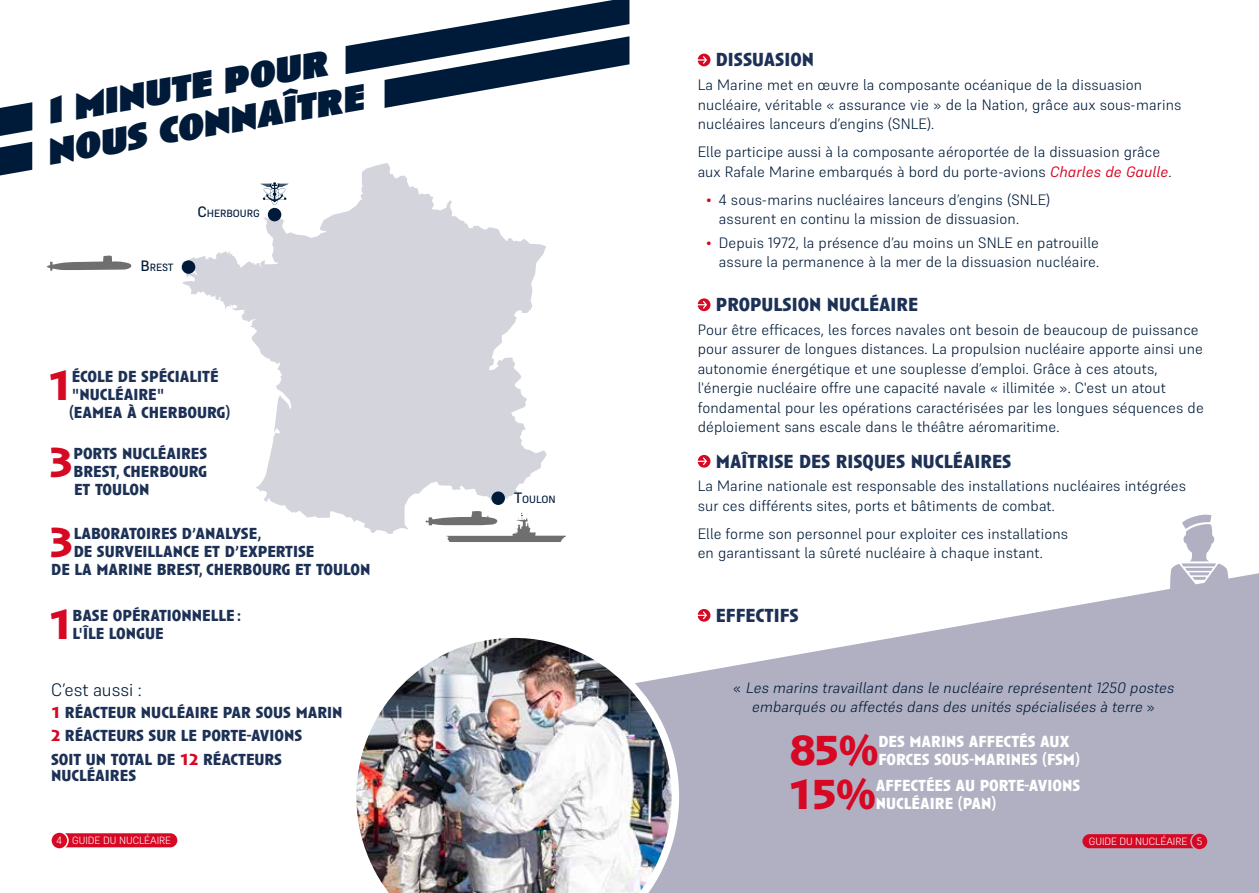
<style>
.page{position:relative;width:1259px;height:893px;background:#fff}
.page>*{position:absolute;margin:0;border:0;box-sizing:border-box;transform-origin:0 0}
.t1{font:700 43.2px "Anisette Std";color:#d60824}
.t2{font:italic 900 37.5px/39.8px "Anisette";color:#001b39}
.t3{font:700 19.5px "Anisette Std";color:#1c3155}
.t4{font:300 18px "Supreme";color:#001b39}
.t5{font:700 16.5px/18px "Anisette Std";color:#1c3155}
.t6{font:700 16.5px/18px "Anisette Std";color:#fff}
.t7{font:300 15px/19.5px "Supreme";letter-spacing:.01em;color:#001b39}
.t8{font:italic 300 15px/19.5px "Supreme";color:#001b39;text-align:center}
.t9{font:300 10.5px "Supreme";color:#fff}
.t10{font:500 10.5px "Supreme";color:#001b39}
.s1{font-size:15px}
.s2{color:#d60824}
.s3{font-weight:400;font-style:italic;color:#d60824}
.s4{font-weight:500;color:#d60824}
.s5{font-style:normal}
</style>
<div class="page">
<svg style="left:679px;top:573px;width:580px;height:320px;fill:#b1b0c2"></svg>
<svg style="left:1170px;top:514px;width:58px;height:80px"></svg>
<svg style="left:697px;top:54px;width:13px;height:12px"></svg>
<svg style="left:698px;top:298px;width:12px;height:13px"></svg>
<svg style="left:697px;top:455px;width:13px;height:13px"></svg>
<svg style="left:697px;top:609px;width:13px;height:13px"></svg>
<svg style="left:181px;top:163px;width:366px;height:371px;fill:#d4d4dd"></svg>
<div style="left:268px;top:208px;width:13px;height:13px;background:#001b39;border-radius:50%"></div>
<div style="left:182px;top:260px;width:13px;height:14px;background:#001b39;border-radius:50%"></div>
<div style="left:491px;top:491px;width:14px;height:14px;background:#001b39;border-radius:50%"></div>
<svg style="left:47px;top:256px;width:84px;height:15px"></svg>
<svg style="left:425px;top:511px;width:141px;height:31px"></svg>
<img style="left:356px;top:637px;width:323px;height:256px">
<svg style="left:345px;top:0;width:284px;height:108px"></svg>
<svg style="left:0;top:102px;width:32px;height:34px"></svg>
<svg style="left:0;top:142px;width:32px;height:33px"></svg>
<svg style="left:261px;top:182px;width:27px;height:23px"></svg>
<div style="left:59px;top:833px;width:118px;height:14px;background:#d60824;border-radius:7px"></div>
<div style="left:51px;top:832px;width:17px;height:17px;background:#d60824;border-radius:50%"></div>
<div style="left:50px;top:831px;width:19px;height:19px;border:2px solid #fff;border-radius:50%"></div>
<div style="left:1082px;top:834px;width:118px;height:14px;background:#d60824;border-radius:7px"></div>
<div style="left:1191px;top:833px;width:17px;height:17px;background:#d60824;border-radius:50%"></div>
<div style="left:1190px;top:832px;width:18px;height:19px;border:2px solid #b1b0c2;border-radius:50%"></div>
<h2 class="t2" style="left:36px;top:94px;width:322px;rotate:-10deg">1 minute pour nous connaître</h2>
<p class="t10" style="left:140px;top:261px;width:35px"><span class="s1">B</span> REST</p>
<p class="t10" style="left:197px;top:207px;width:64px"><span class="s1">C</span>HERBOURG</p>
<h1 class="t1" style="left:48px;top:362px;width:26px">1</h1>
<p class="t5" style="left:69px;top:368px;width:163px">ÉCOLE DE SPÉCIALITÉ "NUCLÉAIRE"<br>(EAMEA À CHERBOURG)</p>
<h1 class="t1" style="left:49px;top:439px;width:26px">3</h1>
<p class="t5" style="left:73px;top:445px;width:135px;text-align:justify">PORTS NUCLÉAIRES BREST, CHERBOURG ET TOULON</p>
<h1 class="t1" style="left:49px;top:518px;width:26px">3</h1>
<p class="t5" style="left:74px;top:524px;width:190px">LABORATOIRES D’ANALYSE,</p>
<p class="t5" style="left:74px;top:542px;width:242px">DE SURVEILLANCE ET D’EXPERTISE</p>
<p class="t5" style="left:51px;top:560px;width:321px">DE LA MARINE BREST, CHERBOURG ET TOULON</p>
<h1 class="t1" style="left:48px;top:601px;width:26px">1</h1>
<p class="t5" style="left:72px;top:607px;width:170px">BASE OPÉRATIONNELLE :<br>L'ÎLE LONGUE</p>
<p class="t4" style="left:51px;top:679px;width:92px">C’est aussi :</p>
<p class="t5" style="left:51px;top:701px;width:293px;line-height:23.2px"><span class="s2">1</span> RÉACTEUR NUCLÉAIRE PAR SOUS MARIN<br><span class="s2">2</span> RÉACTEURS SUR LE PORTE-AVIONS<br>SOIT UN TOTAL DE <span class="s2">12</span> RÉACTEURS</p>
<p class="t5" style="left:51px;top:767px;width:87px">NUCLÉAIRES</p>
<p class="t10" style="left:514px;top:493px;width:43px"><span class="s1">T</span>OULON</p>
<h3 class="t3" style="left:716px;top:49px;width:100px">DISSUASION</h3>
<p class="t7" style="left:698px;top:75px;width:485px">La Marine met en œuvre la composante océanique de la dissuasion nucléaire, véritable « assurance vie » de la Nation, grâce aux sous-marins nucléaires lanceurs d’engins (SNLE).</p>
<p class="t7" style="left:698px;top:142px;width:475px">Elle participe aussi à la composante aéroportée de la dissuasion grâce aux Rafale Marine embarqués à bord du porte-avions <span class="s3">Charles de Gaulle</span>.</p>
<p class="t7" style="left:719px;top:190px;width:333px;text-indent:-13px"><span class="s4">•</span> 4 sous-marins nucléaires lanceurs d’engins (SNLE) assurent en continu la mission de dissuasion.</p>
<p class="t7" style="left:706px;top:233px;width:394px;text-align:right"><span class="s4">•</span> Depuis 1972, la présence d’au moins un SNLE en patrouille assure la permanence à la mer de la dissuasion nucléaire.</p>
<h3 class="t3" style="left:716px;top:294px;width:204px">PROPULSION NUCLÉAIRE</h3>
<p class="t7" style="left:698px;top:320px;width:507px">Pour être efficaces, les forces navales ont besoin de beaucoup de puissance pour assurer de longues distances. La propulsion nucléaire apporte ainsi une autonomie énergétique et une souplesse d’emploi. Grâce à ces atouts, l'énergie nucléaire offre une capacité navale « illimitée ». C'est un atout fondamental pour les opérations caractérisées par les longues séquences de déploiement sans escale dans le théâtre aéromaritime.</p>
<h3 class="t3" style="left:716px;top:450px;width:297px">MAÎTRISE DES RISQUES NUCLÉAIRES</h3>
<p class="t7" style="left:698px;top:476px;width:490px">La Marine nationale est responsable des installations nucléaires intégrées sur ces différents sites, ports et bâtiments de combat.</p>
<p class="t7" style="left:698px;top:524px;width:372px">Elle forme son personnel pour exploiter ces installations en garantissant la sûreté nucléaire à chaque instant.</p>
<h3 class="t3" style="left:716px;top:604px;width:84px">EFFECTIFS</h3>
<p class="t8" style="left:733px;top:678px;width:445px"><span class="s5">«</span> Les marins travaillant dans le nucléaire représentent 1250 postes embarqués ou affectés dans des unités spécialisées à terre <span class="s5">»</span></p>
<h1 class="t1" style="left:791px;top:726px;width:89px">85%</h1>
<p class="t6" style="left:878px;top:732px;width:203px">DES MARINS AFFECTÉS AUX<br>FORCES SOUS-MARINES (FSM)</p>
<h1 class="t1" style="left:788px;top:770px;width:89px">15%</h1>
<p class="t6" style="left:876px;top:776px;width:206px">AFFECTÉES AU PORTE-AVIONS<br>NUCLÉAIRE (PAN)</p>
<p class="t9" style="left:57px;top:834px;width:116px">4 GUIDE DU NUCLÉAIRE</p>
<p class="t9" style="left:1089px;top:835px;width:115px">GUIDE DU NUCLÉAIRE 5</p>
</div>
